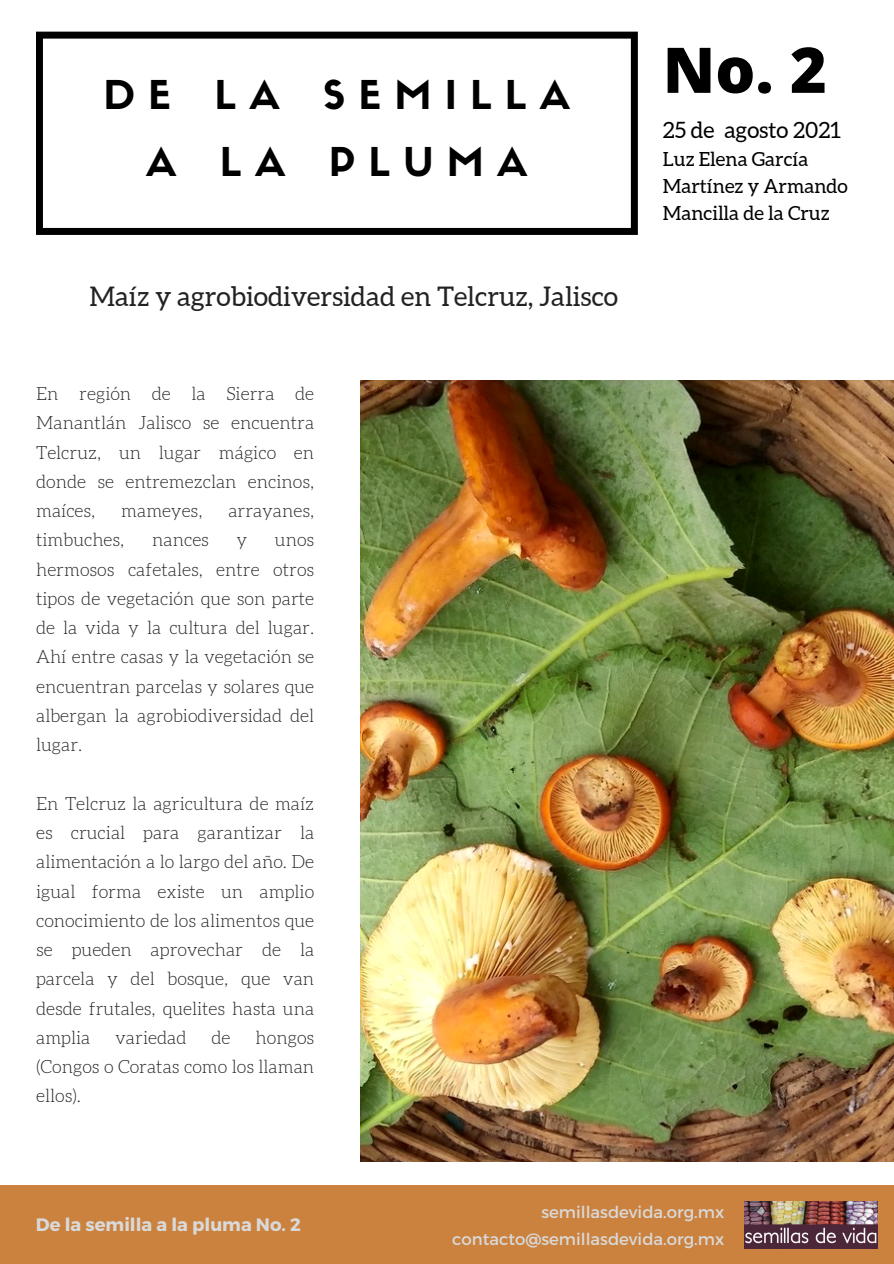
<style>
.page{position:relative;width:894px;height:1264px;background:#fff}
.page>*{position:absolute;margin:0;border:0;box-sizing:border-box;transform-origin:0 0}
.t1{font:800 63px "Open Sans";color:#000}
.t2{font:39px/67.5px "Sifonn Basic";letter-spacing:.35em;color:#000;text-align:center}
.t3{font:27px "Aleo";color:#222}
.t4{font:22.5px "Aleo";color:#000}
.t5{font:19.5px/27px "Aleo";color:#000}
.t6{font:300 18px/29.2px "Aleo";color:#222;text-align:justify}
.t7{font:700 18px "Montserrat";color:#d9d9d9}
.t8{font:16.5px "Montserrat";color:#d9d9d9}
</style>
<div class="page">
<img style="left:360px;top:381px;width:533px;height:779px">
<svg style="left:36px;top:32px;width:601px;height:203px"></svg>
<div style="left:0;top:1184px;width:893px;height:79px;background:#cb823f"></div>
<img style="left:744px;top:1201px;width:133px;height:47px">
<h1 class="t2" style="left:104px;top:65px;width:468px">DE LA SEMILLA<br>A LA PLUMA</h1>
<h5 class="t3" style="left:89px;top:281px;width:530px">Maíz y agrobiodiversidad en Telcruz, Jalisco</h5>
<h5 class="t6" style="left:36px;top:380px;width:279px">En región de la Sierra de Manantlán Jalisco se encuentra Telcruz, un lugar mágico en donde se entremezclan encinos, maíces,</h5>
<h5 class="t6" style="left:121px;top:497px;width:83px">mameyes,</h5>
<h5 class="t6" style="left:228px;top:497px;width:87px">arrayanes,</h5>
<h5 class="t6" style="left:36px;top:526px;width:90px">timbuches,</h5>
<h5 class="t6" style="left:152px;top:526px;width:58px">nances</h5>
<h5 class="t6" style="left:237px;top:526px;width:12px">y</h5>
<h5 class="t6" style="left:36px;top:526px;width:279px;text-indent:239px">unos hermosos cafetales, entre otros tipos de vegetación que son parte de la vida y la cultura del lugar.<br>Ahí entre casas y la vegetación se encuentran parcelas y solares que albergan la agrobiodiversidad del lugar.</h5>
<h3 class="t6" style="left:36px;top:789px;width:279px">En Telcruz la agricultura de maíz es crucial para garantizar la alimentación a lo largo del año. De igual forma existe un amplio conocimiento de los alimentos que se pueden aprovechar de la parcela y del bosque, que van desde frutales, quelites hasta una amplia</h3>
<h3 class="t6" style="left:115px;top:1023px;width:72px">variedad</h3>
<h3 class="t6" style="left:211px;top:1023px;width:21px">de</h3>
<h3 class="t6" style="left:36px;top:1023px;width:279px;text-indent:219px">hongos (Congos o Coratas como los llaman ellos).</h3>
<p class="t1" style="left:662px;top:26px;width:165px">No. 2</p>
<p class="t4" style="left:662px;top:118px;width:179px">25 de agosto 2021</p>
<p class="t5" style="left:662px;top:146px;width:187px">Luz Elena García<br>Martínez y Armando<br>Mancilla de la Cruz</p>
<h5 class="t7" style="left:36px;top:1212px;width:266px">De la semilla a la pluma No. 2</h5>
<h4 class="t8" style="left:541px;top:1201px;width:184px">semillasdevida.org.mx</h4>
<p class="t8" style="left:452px;top:1228px;width:273px">contacto@semillasdevida.org.mx</p>
</div>
